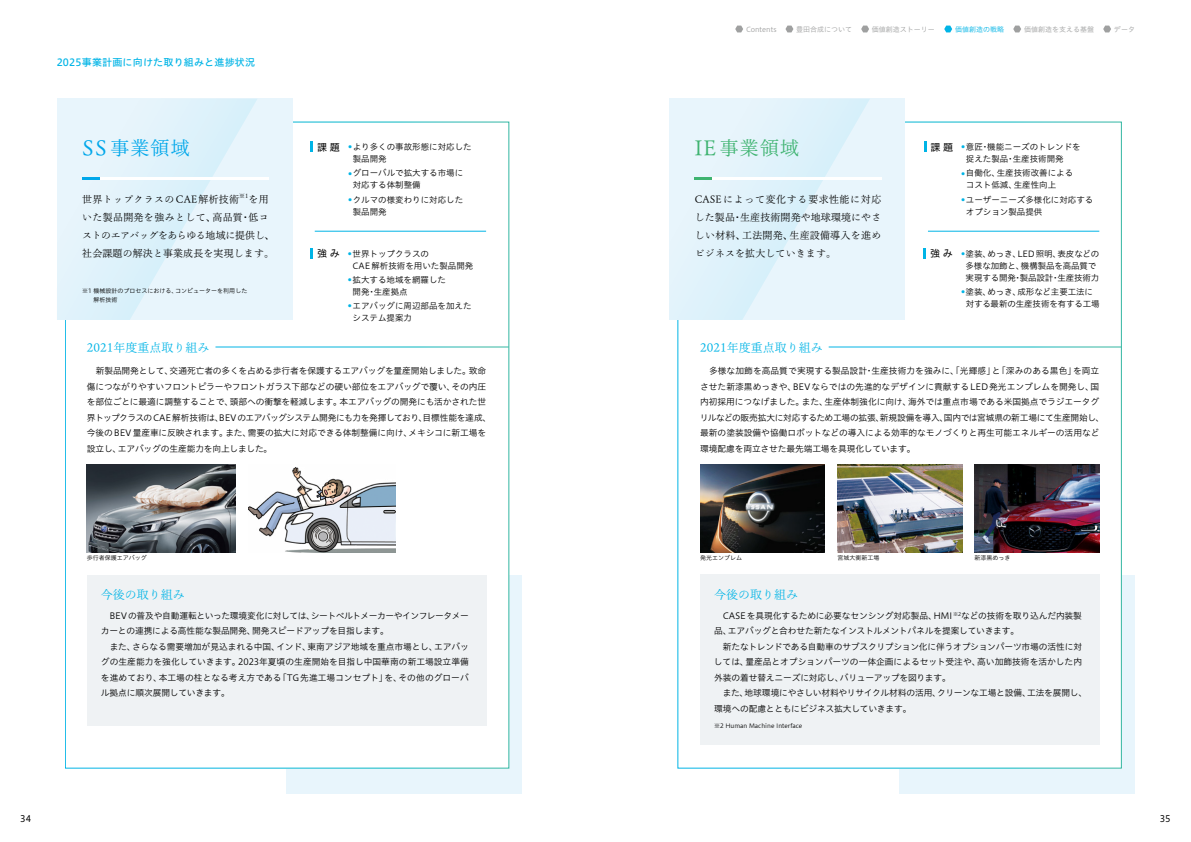
<style>
.page{position:relative;width:1191px;height:842px;background:#fff}
.page>*{position:absolute;margin:0;border:0;box-sizing:border-box;transform-origin:0 0}
.t1{font:19px "Bunyu Min Std N R";color:#00a7ea}
.t2{font:19px "Bunyu Min Std N R";color:#3eb370}
.t3{font:12px "Bunyu Min Std N R";color:#00b4e6}
.t4{font:10px/18px "Bunyu Min Std N R";letter-spacing:.01em;color:#000}
.t5{font:10px "Hiragino UD Sans Std W5";letter-spacing:.02em;color:#00b4e6}
.t6{font:10px "Bunyu Min Std N R";letter-spacing:.03em;color:#000}
.t7{font:10px "Hiragino UD Sans Std W4";color:#000}
.t8{font:9px "Hiragino UD Sans Std W4";color:#000}
.t9{font:8.8px/15.5px "Hiragino UD Sans Std W3";letter-spacing:-.015em;color:#000}
.t10{font:8.5px/12px "Hiragino UD Sans Std W3";color:#000}
.t11{font:7px "Hiragino UD Sans Std W3";color:#9fa0a0}
.t12{font:7px "Hiragino UD Sans Std W3";color:#00b4e6}
.t13{font:6px/9px "Hiragino UD Sans Std W3";color:#000}
.t14{font:5.8px "Bunyu Min Std N R";color:#000}
.s1{font-size:21px}
</style>
<div class="page">
<div style="left:286px;top:575px;width:236px;height:218px;background:#e8f5fc"></div>
<div style="left:899px;top:575px;width:235px;height:218px;background:#e8f5fc"></div>
<div style="left:65px;top:122px;width:444px;height:646px;background:#fff"></div>
<div style="left:678px;top:122px;width:443px;height:646px;background:#fff"></div>
<div style="left:57px;top:99px;width:235px;height:221px;background:#e8f5fc"></div>
<div style="left:669px;top:99px;width:236px;height:221px;background:#e8f5fc"></div>
<svg style="left:84px;top:99px;width:173px;height:221px"></svg>
<svg style="left:696px;top:99px;width:174px;height:221px"></svg>
<div style="left:87px;top:575px;width:399px;height:150px;background:#eff2f4"></div>
<img style="left:974px;top:465px;width:125px;height:88px">
<img style="left:837px;top:465px;width:125px;height:88px">
<img style="left:700px;top:465px;width:125px;height:88px">
<svg style="left:310px;top:248px;width:3px;height:10px"></svg>
<svg style="left:923px;top:248px;width:3px;height:10px"></svg>
<svg style="left:311px;top:142px;width:2px;height:10px"></svg>
<svg style="left:924px;top:142px;width:2px;height:10px"></svg>
<hr style="left:315px;top:231px;width:171px;height:1px;background:#00b4e6">
<hr style="left:928px;top:231px;width:171px;height:1px;background:#00b4e6">
<hr style="left:82px;top:177px;width:187px;height:3px;background:#fff">
<hr style="left:82px;top:177px;width:17px;height:3px;background:#00a7ea">
<hr style="left:694px;top:177px;width:187px;height:3px;background:#fff">
<hr style="left:694px;top:177px;width:17px;height:3px;background:#3eb370">
<div style="left:700px;top:575px;width:399px;height:170px;background:#eff2f4"></div>
<img style="left:249px;top:467px;width:146px;height:86px">
<img style="left:87px;top:465px;width:149px;height:88px">
<svg style="left:1103px;top:26px;width:8px;height:6px"></svg>
<svg style="left:861px;top:26px;width:8px;height:6px"></svg>
<svg style="left:944px;top:26px;width:8px;height:6px"></svg>
<svg style="left:1013px;top:26px;width:8px;height:6px"></svg>
<svg style="left:785px;top:26px;width:8px;height:6px"></svg>
<svg style="left:735px;top:26px;width:8px;height:6px"></svg>
<p class="t5" style="left:57px;top:54px;width:200px">2025事業計画に向けた取り組みと進捗状況</p>
<p class="t11" style="left:746px;top:24px;width:32px">Contents</p>
<p class="t11" style="left:796px;top:24px;width:57px">豊田合成について</p>
<p class="t11" style="left:872px;top:24px;width:64px">価値創造ストーリー</p>
<p class="t12" style="left:955px;top:24px;width:50px">価値創造の戦略</p>
<p class="t11" style="left:1024px;top:24px;width:71px">価値創造を支える基盤</p>
<p class="t11" style="left:1114px;top:24px;width:22px">データ</p>
<h1 class="t1" style="left:82px;top:134px;width:109px"><span class="s1">SS</span> 事業領域</h1>
<p class="t7" style="left:930px;top:139px;width:24px">課 題</p>
<h1 class="t2" style="left:694px;top:134px;width:106px"><span class="s1">IE</span> 事業領域</h1>
<p class="t7" style="left:317px;top:139px;width:24px">課 題</p>
<p class="t10" style="left:966px;top:141px;width:116px;text-indent:-4px"><sup>●</sup> 意匠・機能ニーズのトレンドを捉えた製品・生産技術開発</p>
<p class="t10" style="left:966px;top:167px;width:109px;text-indent:-4px"><sup>●</sup> 自働化、生産技術改善によるコスト低減、生産性向上</p>
<p class="t10" style="left:966px;top:193px;width:129px;text-indent:-4px"><sup>●</sup> ユーザーニーズ多様化に対応するオプション製品提供</p>
<p class="t10" style="left:353px;top:141px;width:120px;text-indent:-4px"><sup>●</sup> より多くの事故形態に対応した製品開発</p>
<p class="t10" style="left:353px;top:167px;width:112px;text-indent:-4px"><sup>●</sup> グローバルで拡大する市場に対応する体制整備</p>
<p class="t10" style="left:353px;top:193px;width:112px;text-indent:-4px"><sup>●</sup> クルマの様変わりに対応した製品開発</p>
<p class="t6" style="left:82px;top:192px;width:158px">世界トップクラスの CAE 解析技術</p>
<p class="t14" style="left:239px;top:192px;width:11px">※1</p>
<p class="t4" style="left:695px;top:190px;width:188px;text-align:justify">CASEによって変化する要求性能に対応した製品・生産技術開発や地球環境にやさしい材料、工法開発、生産設備導入を進めビジネスを拡大していきます。</p>
<p class="t4" style="left:82px;top:190px;width:194px;text-indent:166px">を用いた製品開発を強みとして、高品質・低コストのエアバッグをあらゆる地域に提供し、社会課題の解決と事業成長を実現します。</p>
<p class="t13" style="left:93px;top:286px;width:155px;text-indent:-11px">※1 機械設計のプロセスにおける、コンピューターを利用した解析技術</p>
<p class="t7" style="left:317px;top:246px;width:24px">強 み</p>
<p class="t10" style="left:961px;top:247px;width:140px;text-align:center"><sup>●</sup> 塗装、めっき、LED照明、表皮などの多様な加飾と、機構製品を高品質で実現する開発・製品設計・生産技術力</p>
<p class="t10" style="left:965px;top:285px;width:135px;text-indent:-4px"><sup>●</sup> 塗装、めっき、成形など主要工法に対する最新の生産技術を有する工場</p>
<p class="t7" style="left:930px;top:246px;width:24px">強 み</p>
<p class="t10" style="left:352px;top:247px;width:122px;text-indent:-4px"><sup>●</sup> 世界トップクラスの<br>CAE解析技術を用いた製品開発</p>
<p class="t10" style="left:352px;top:273px;width:95px;text-indent:-4px"><sup>●</sup> 拡大する地域を網羅した開発・生産拠点</p>
<p class="t10" style="left:352px;top:300px;width:120px;text-indent:-4px"><sup>●</sup> エアバッグに周辺部品を加えたシステム提案力</p>
<h2 class="t3" style="left:87px;top:338px;width:124px">2021年度重点取り組み</h2>
<h2 class="t3" style="left:700px;top:338px;width:124px">2021年度重点取り組み</h2>
<p class="t9" style="left:87px;top:363px;width:406px">　新製品開発として、交通死亡者の多くを占める歩行者を保護するエアバッグを量産開始しました。致命傷につながりやすいフロントピラーやフロントガラス下部などの硬い部位をエアバッグで覆い、その内圧を部位ごとに最適に調整することで、頭部への衝撃を軽減します。本エアバッグの開発にも活かされた世界トップクラスのCAE 解析技術は、BEVのエアバッグシステム開発にも力を発揮しており、目標性能を達成、今後のBEV量産車に反映されます。また、需要の拡大に対応できる体制整備に向け、メキシコに新工場を設立し、エアバッグの生産能力を向上しました。</p>
<p class="t9" style="left:700px;top:363px;width:406px">　多様な加飾を高品質で実現する製品設計・生産技術力を強みに、「光輝感」と「深みのある黒色」を両立させた新漆黒めっきや、BEVならではの先進的なデザインに貢献するLED発光エンブレムを開発し、国内初採用につなげました。また、生産体制強化に向け、海外では重点市場である米国拠点でラジエータグリルなどの販売拡大に対応するため工場の拡張、新規設備を導入、国内では宮城県の新工場にて生産開始し、最新の塗装設備や協働ロボットなどの導入による効率的なモノづくりと再生可能エネルギーの活用など環境配慮を両立させた最先端工場を具現化しています。</p>
<p class="t13" style="left:87px;top:553px;width:61px">歩行者保護エアバッグ</p>
<p class="t13" style="left:700px;top:553px;width:43px">発光エンブレム</p>
<p class="t13" style="left:837px;top:553px;width:43px">宮城大衡新工場</p>
<p class="t13" style="left:974px;top:553px;width:37px">新漆黒めっき</p>
<h2 class="t3" style="left:101px;top:585px;width:85px">今後の取り組み</h2>
<h2 class="t3" style="left:714px;top:585px;width:85px">今後の取り組み</h2>
<p class="t9" style="left:101px;top:607px;width:369px">　BEVの普及や自動運転といった環境変化に対しては、シートベルトメーカーやインフレータメーカーとの連携による高性能な製品開発、開発スピードアップを目指します。<br>　また、さらなる需要増加が見込まれる中国、インド、東南アジア地域を重点市場とし、エアバッグの生産能力を強化していきます。2023年夏頃の生産開始を目指し中国華南の新工場設立準備を進めており、本工場の柱となる考え方である「TG先進工場コンセプト」を、その他のグローバル拠点に順次展開していきます。</p>
<p class="t9" style="left:714px;top:607px;width:375px">　CASEを具現化するために必要なセンシング対応製品、HMI<sup>※2</sup>などの技術を取り込んだ内装製品、エアバッグと合わせた新たなインストルメントパネルを提案していきます。<br>　新たなトレンドである自動車のサブスクリプション化に伴うオプションパーツ市場の活性に対しては、量産品とオプションパーツの一体企画によるセット受注や、高い加飾技術を活かした内外装の着せ替えニーズに対応し、バリューアップを図ります。<br>　また、地球環境にやさしい材料やリサイクル材料の活用、クリーンな工場と設備、工法を展開し、環境への配慮とともにビジネス拡大していきます。</p>
<p class="t13" style="left:714px;top:721px;width:90px">※2 Human Machine Interface</p>
<p class="t8" style="left:20px;top:811px;width:12px">34</p>
<p class="t8" style="left:1159px;top:811px;width:12px">35</p>
</div>
